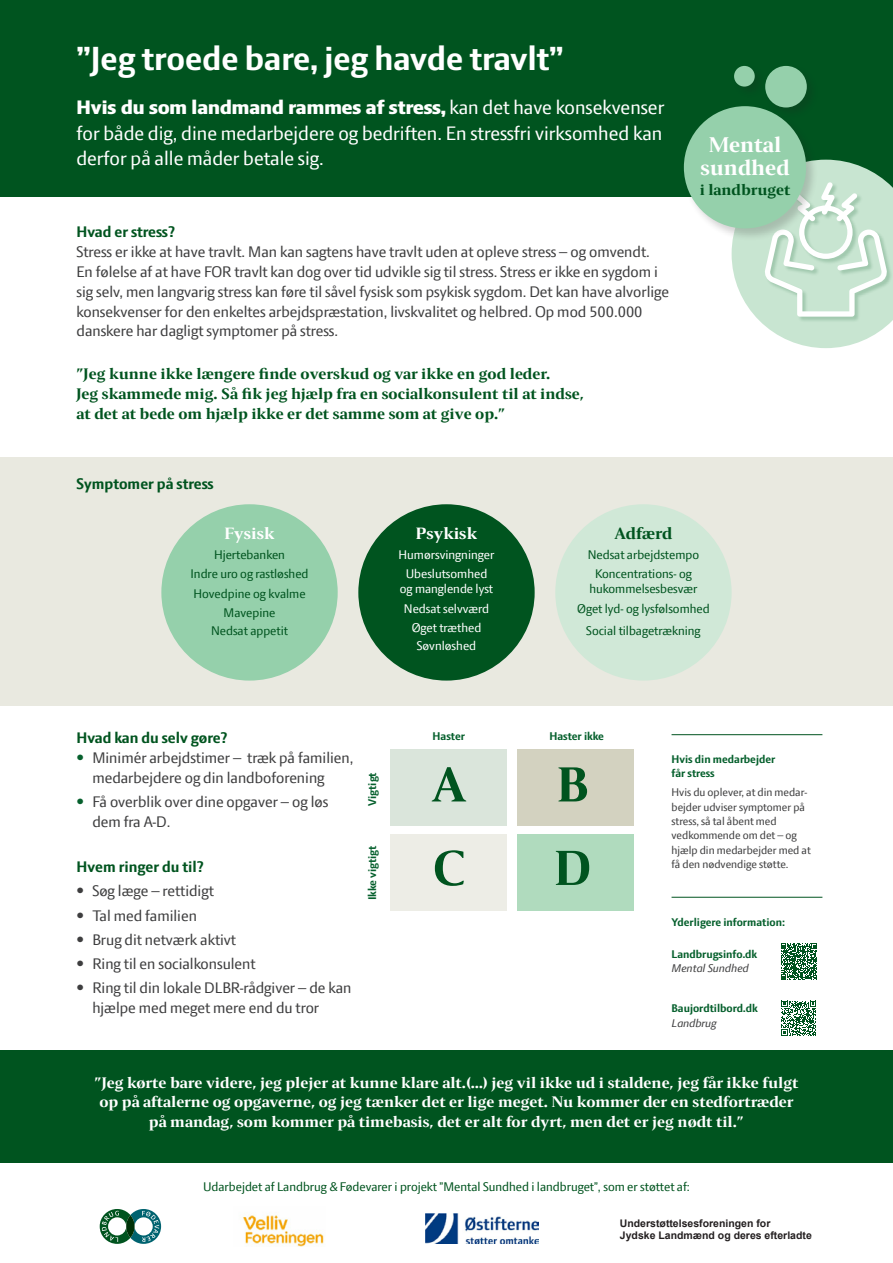
<style>
.page{position:relative;width:893px;height:1263px;background:#fff}
.page>*{position:absolute;margin:0;border:0;box-sizing:border-box;transform-origin:0 0}
.t1{font:700 52.95px "Press Serif";color:#00541f}
.t2{font:700 36px "LF Press Sans";color:#fff}
.t3{font:700 22.95px/23px "Press Serif";color:#fff;text-align:center}
.t4{font:21px/25.2px "LF Press Sans";color:#fff;text-align:justify}
.t5{font:700 17.7px "Press Serif";color:#fff}
.t6{font:700 17.7px "Press Serif";color:#00541f}
.t7{font:16.5px/19.8px "LF Press Sans";color:#3e3e3f}
.t8{font:700 16.5px/19.8px "Press Serif";color:#fff;text-align:center}
.t9{font:700 16.5px/19.8px "Press Serif";color:#00541f}
.t10{font:700 16.5px "LF Press Sans";color:#00541f}
.t11{font:700 16.35px "Press Serif";color:#00541f}
.t12{font:13.5px/17.7px "LF Press Sans";color:#00541f;text-align:center}
.t13{font:13.5px/15px "LF Press Sans";color:#fff;text-align:center}
.t14{font:700 12.15px "LF Press Sans";color:#06602d}
.t15{font:12px/14.4px "LF Press Sans";color:#3e3e3f}
.t16{font:700 12px/14.4px "LF Press Sans";color:#06602d}
.t17{font:700 10.5px "Arial";color:#231f20}
.s1{font-weight:800}
.s2{color:#06602d}
.s3{font-weight:400;font-style:italic;color:#3e3e3f}
</style>
<div class="page">
<div style="left:0;top:0;width:893px;height:196px;background:#00541f"></div>
<div style="left:0;top:1050px;width:893px;height:113px;background:#00541f"></div>
<div style="left:0;top:458px;width:893px;height:248px;background:#e9e9e0"></div>
<svg style="left:732px;top:160px;width:161px;height:188px"></svg>
<div style="left:161px;top:504px;width:177px;height:177px;background:#95d0ab;border-radius:50%"></div>
<div style="left:358px;top:504px;width:177px;height:177px;background:#00541f;border-radius:50%"></div>
<div style="left:555px;top:504px;width:177px;height:177px;background:#d0e8d7;border-radius:50%"></div>
<div style="left:682px;top:64px;width:137px;height:177px;background:#231f20;opacity:.2"></div>
<div style="left:684px;top:106px;width:122px;height:122px;background:#95d0ab;border-radius:50%"></div>
<div style="left:765px;top:66px;width:42px;height:41px;background:#95d0ab;border-radius:50%"></div>
<div style="left:734px;top:66px;width:21px;height:21px;background:#95d0ab;border-radius:50%"></div>
<hr style="left:671px;top:734px;width:151px;height:1px;background:#00541f">
<hr style="left:671px;top:897px;width:151px;height:1px;background:#00541f">
<div style="left:390px;top:749px;width:116px;height:77px;background:#dae5db"></div>
<div style="left:390px;top:834px;width:116px;height:76px;background:#edede6"></div>
<div style="left:517px;top:749px;width:117px;height:77px;background:#d3d2c0"></div>
<div style="left:517px;top:834px;width:117px;height:76px;background:#b0dbbe"></div>
<img style="left:240px;top:1215px;width:84px;height:31px">
<svg style="left:100px;top:1209px;width:61px;height:35px"></svg>
<img style="left:426px;top:1214px;width:112px;height:30px">
<svg style="left:781px;top:943px;width:36px;height:37px"></svg>
<svg style="left:781px;top:1001px;width:35px;height:34px"></svg>
<p class="t2" style="left:77px;top:38px;width:489px">”Jeg troede bare, jeg havde travlt”</p>
<p class="t4" style="left:77px;top:95px;width:589px"><span class="s1">Hvis du som landmand rammes af stress,</span> kan det have konsekvenser for både dig, dine medarbejdere og bedriften. En stressfri virksomhed kan derfor på alle måder betale sig.</p>
<p class="t10" style="left:77px;top:223px;width:100px">Hvad er stress?</p>
<p class="t7" style="left:77px;top:242px;width:594px">Stress er ikke at have travlt. Man kan sagtens have travlt uden at opleve stress – og omvendt.<br>En følelse af at have FOR travlt kan dog over tid udvikle sig til stress. Stress er ikke en sygdom i sig selv, men langvarig stress kan føre til såvel fysisk som psykisk sygdom. Det kan have alvorlige konsekvenser for den enkeltes arbejdspræstation, livskvalitet og helbred. Op mod 500.000 danskere har dagligt symptomer på stress.</p>
<p class="t9" style="left:77px;top:364px;width:509px">”Jeg kunne ikke længere finde overskud og var ikke en god leder.<br>Jeg skammede mig. Så fik jeg hjælp fra en socialkonsulent til at indse, at det at bede om hjælp ikke er det samme som at give op.”</p>
<p class="t10" style="left:77px;top:474px;width:139px">Symptomer på stress</p>
<p class="t3" style="left:700px;top:133px;width:91px">Mental sundhed</p>
<p class="t11" style="left:700px;top:181px;width:92px">i landbruget</p>
<p class="t5" style="left:225px;top:524px;width:51px">Fysisk</p>
<p class="t12" style="left:214px;top:545px;width:72px">Hjertebanken</p>
<p class="t12" style="left:190px;top:565px;width:120px">Indre uro og rastløshed</p>
<p class="t12" style="left:193px;top:584px;width:114px">Hovedpine og kvalme</p>
<p class="t12" style="left:211px;top:604px;width:78px">Mavepine<br>Nedsat appetit</p>
<p class="t5" style="left:416px;top:524px;width:63px">Psykisk</p>
<p class="t13" style="left:399px;top:546px;width:97px">Humørsvingninger</p>
<p class="t13" style="left:400px;top:566px;width:95px">Ubeslutsomhed og manglende lyst</p>
<p class="t13" style="left:404px;top:601px;width:87px">Nedsat selvværd</p>
<p class="t13" style="left:412px;top:619px;width:71px;line-height:17.7px">Øget træthed<br>Søvnløshed</p>
<p class="t6" style="left:614px;top:524px;width:60px">Adfærd</p>
<p class="t12" style="left:588px;top:545px;width:113px">Nedsat arbejdstempo</p>
<p class="t12" style="left:589px;top:566px;width:110px;line-height:15px">Koncentrations- og hukommelsesbesvær</p>
<p class="t12" style="left:577px;top:599px;width:134px">Øget lyd- og lysfølsomhed</p>
<p class="t12" style="left:586px;top:621px;width:116px">Social tilbagetrækning</p>
<p class="t10" style="left:77px;top:729px;width:153px">Hvad kan du selv gøre?</p>
<p class="t7" style="left:92px;top:748px;width:263px;text-indent:-16px"><span class="s2">•</span> Minimér arbejdstimer – træk på familien, medarbejdere og din landboforening</p>
<p class="t7" style="left:92px;top:791px;width:237px;text-indent:-16px"><span class="s2">•</span> Få overblik over dine opgaver – og løs dem fra A-D.</p>
<p class="t10" style="left:77px;top:858px;width:129px">Hvem ringer du til?</p>
<p class="t7" style="left:77px;top:881px;width:139px">• Søg læge – rettidigt</p>
<p class="t7" style="left:77px;top:905px;width:122px">• Tal med familien</p>
<p class="t7" style="left:77px;top:929px;width:161px">• Brug dit netværk aktivt</p>
<p class="t7" style="left:77px;top:953px;width:181px">• Ring til en socialkonsulent</p>
<p class="t7" style="left:92px;top:977px;width:261px;text-indent:-16px">• Ring til din lokale DLBR-rådgiver – de kan hjælpe med meget mere end du tror</p>
<p class="t14" style="left:432px;top:729px;width:34px">Haster</p>
<p class="t14" style="left:549px;top:729px;width:56px">Haster ikke</p>
<p class="t14" style="left:365px;top:806px;width:35px;rotate:-90deg">Vigtigt</p>
<p class="t1" style="left:432px;top:756px;width:36px">A</p>
<p class="t1" style="left:557px;top:756px;width:33px">B</p>
<p class="t14" style="left:365px;top:900px;width:56px;rotate:-90deg">Ikke vigtigt</p>
<p class="t1" style="left:432px;top:840px;width:35px">C</p>
<p class="t1" style="left:554px;top:840px;width:38px">D</p>
<p class="t16" style="left:671px;top:752px;width:105px">Hvis din medarbejder får stress</p>
<p class="t15" style="left:671px;top:785px;width:141px">Hvis du oplever, at din medar&shy;bejder udviser symptomer på stress, så tal åbent med vedkommende om det – og hjælp din medarbejder med at få den nødvendige støtte.</p>
<p class="t16" style="left:671px;top:915px;width:115px">Yderligere information:</p>
<p class="t16" style="left:671px;top:947px;width:87px">Landbrugsinfo.dk<br><span class="s3">Mental Sundhed</span></p>
<p class="t16" style="left:671px;top:1001px;width:88px">Baujordtilbord.dk<br><span class="s3">Landbrug</span></p>
<p class="t8" style="left:95px;top:1072px;width:705px">”Jeg kørte bare videre, jeg plejer at kunne klare alt.(…) jeg vil ikke ud i staldene, jeg får ikke fulgt op på aftalerne og opgaverne, og jeg tænker det er lige meget. Nu kommer der en stedfortræder på mandag, som kommer på timebasis, det er alt for dyrt, men det er jeg nødt til.”</p>
<p class="t12" style="left:203px;top:1178px;width:488px">Udarbejdet af Landbrug &amp; Fødevarer i projekt ”Mental Sundhed i landbruget”, som er støttet af:</p>
<p class="t17" style="left:620px;top:1215px;width:152px">Understøttelsesforeningen for</p>
<p class="t17" style="left:620px;top:1228px;width:193px">Jydske Landmænd og deres efterladte</p>
</div>
